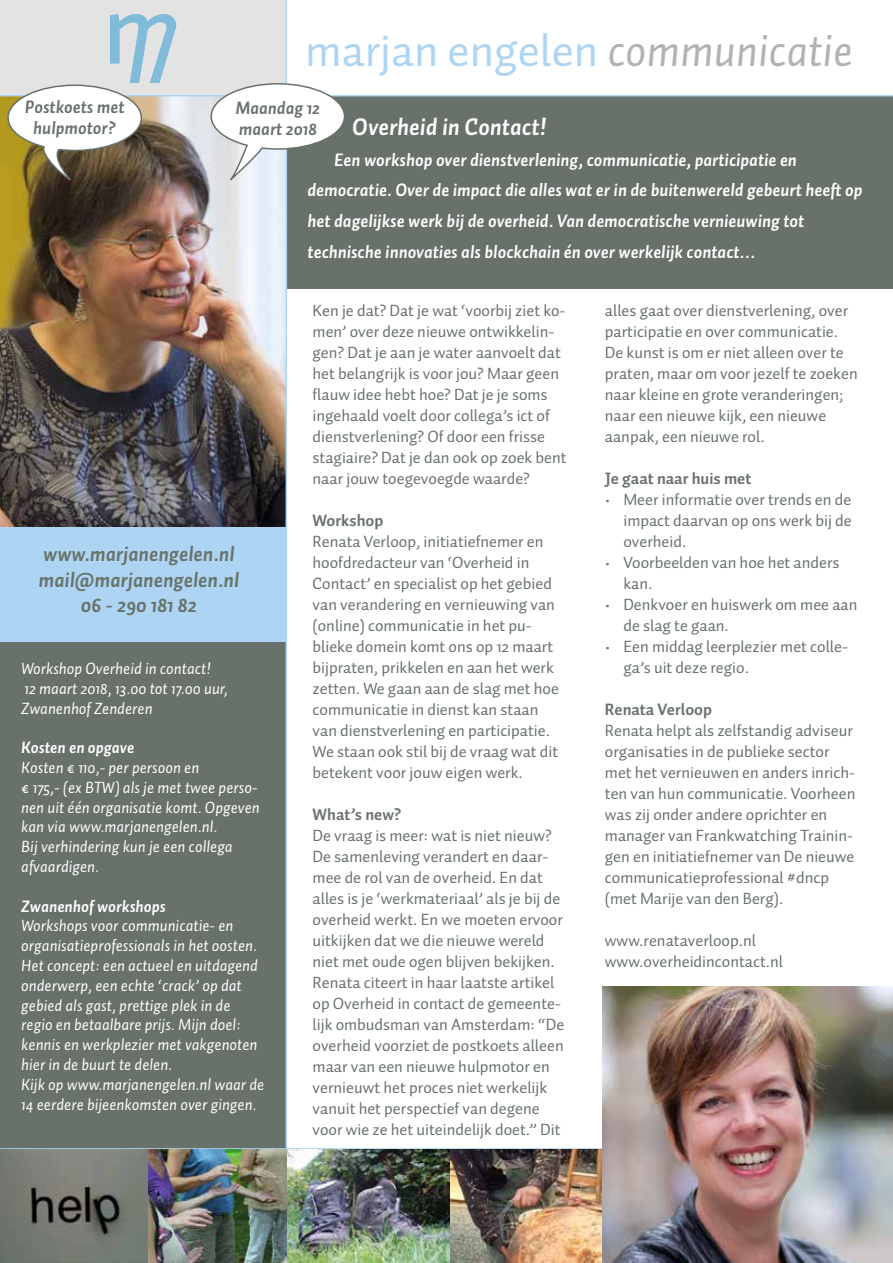
<style>
.page{position:relative;width:893px;height:1263px;background:#fff}
.page>*{position:absolute;margin:0;border:0;box-sizing:border-box;transform-origin:0 0}
.t1{font:46.2px "Auto 1";color:#add5f3}
.t2{font:italic 700 24px "Auto 1";color:#fff}
.t3{font:italic 700 21px/25.2px "Auto 1";color:#68726a;text-align:center}
.t4{font:italic 700 18px/30.6px "Auto 1";color:#fff}
.t5{font:italic 700 18px/21.6px "Auto 1";color:#68726a}
.t6{font:16.5px/21px "Auto 1";color:#68726a}
.t7{font:italic 16.5px/19.8px "Auto 1";color:#fff}
.t8{font:700 16.5px "Auto 1";color:#68726a}
.t9{font:italic 700 16.5px "Auto 1";color:#fff}
.s1{font-style:italic;color:#b3b2b2}
</style>
<div class="page">
<img style="left:0;top:96px;width:286px;height:431px">
<div style="left:0;top:527px;width:286px;height:115px;background:#add5f3"></div>
<div style="left:286px;top:95px;width:607px;height:193px;background:#68726a"></div>
<div style="left:0;top:642px;width:286px;height:506px;background:#68726a"></div>
<div style="left:0;top:0;width:286px;height:95px;background:#e3e3e3"></div>
<hr style="left:0;top:1148px;width:893px;height:2px;background:#add5f3">
<hr style="left:0;top:95px;width:893px;height:1px;background:#add5f3">
<hr style="left:286px;top:0;width:1px;height:1263px;background:#add5f3">
<svg style="left:210px;top:82px;width:136px;height:101px"></svg>
<svg style="left:7px;top:14px;width:169px;height:168px"></svg>
<img style="left:0;top:1150px;width:602px;height:113px">
<img style="left:602px;top:986px;width:291px;height:277px">
<p class="t5" style="left:25px;top:96px;width:101px;text-align:center">Postkoets met hulpmotor?</p>
<h1 class="t1" style="left:305px;top:22px;width:549px">marjan engelen <span class="s1">communicatie</span></h1>
<p class="t5" style="left:236px;top:96px;width:86px">Maandag 12 maart 2018</p>
<h2 class="t2" style="left:352px;top:112px;width:196px">Overheid in Contact!</h2>
<p class="t4" style="left:308px;top:144px;width:557px;text-indent:27px">Een workshop over dienstverlening, communicatie, participatie en democratie. Over de impact die alles wat er in de buitenwereld gebeurt heeft op het dagelijkse werk bij de overheid. Van democratische vernieuwing tot technische innovaties als blockchain én over werkelijk contact…</p>
<p class="t3" style="left:39px;top:541px;width:202px">www.marjanengelen.nl mail@marjanengelen.nl<br>06 - 290 181 82</p>
<p class="t7" style="left:21px;top:658px;width:208px">Workshop Overheid in contact!<br>12 maart 2018, 13.00 tot 17.00 uur,<br>Zwanenhof Zenderen</p>
<p class="t9" style="left:21px;top:737px;width:115px">Kosten en opgave</p>
<p class="t7" style="left:21px;top:757px;width:240px">Kosten € 110,- per persoon en<br>€ 175,- (ex BTW) als je met twee perso&shy;nen uit één organisatie komt. Opgeven kan via www.marjanengelen.nl.<br>Bij verhindering kun je een collega afvaardigen.</p>
<p class="t9" style="left:21px;top:895px;width:146px">Zwanenhof workshops</p>
<p class="t7" style="left:21px;top:916px;width:245px">Workshops voor communicatie- en organisatieprofessionals in het oosten.<br>Het concept: een actueel en uitdagend onderwerp, een echte ‘crack’ op dat gebied als gast, prettige plek in de regio en betaalbare prijs. Mijn doel: kennis en werkplezier met vakgenoten hier in de buurt te delen.<br>Kijk op www.marjanengelen.nl waar de 14 eerdere bijeenkomsten over gingen.</p>
<p class="t6" style="left:313px;top:300px;width:256px">Ken je dat? Dat je wat ‘voorbij ziet ko&shy;men’ over deze nieuwe ontwikkelin&shy;gen? Dat je aan je water aanvoelt dat het belangrijk is voor jou? Maar geen flauw idee hebt hoe? Dat je je soms ingehaald voelt door collega’s ict of dienstverlening? Of door een frisse stagiaire? Dat je dan ook op zoek bent naar jouw toegevoegde waarde?</p>
<p class="t8" style="left:313px;top:510px;width:72px">Workshop</p>
<p class="t6" style="left:313px;top:531px;width:248px">Renata Verloop, initiatiefnemer en hoofdredacteur van ‘Overheid in Contact’ en specialist op het gebied van verandering en vernieuwing van (online) communicatie in het pu&shy;blieke domein komt ons op 12 maart bijpraten, prikkelen en aan het werk zetten. We gaan aan de slag met hoe communicatie in dienst kan staan van dienstverlening en participatie.<br>We staan ook stil bij de vraag wat dit betekent voor jouw eigen werk.</p>
<p class="t8" style="left:313px;top:804px;width:90px">What’s new?</p>
<p class="t6" style="left:313px;top:825px;width:253px">De vraag is meer: wat is niet nieuw?<br>De samenleving verandert en daar&shy;mee de rol van de overheid. En dat alles is je ‘werkmateriaal’ als je bij de overheid werkt. En we moeten ervoor uitkijken dat we die nieuwe wereld niet met oude ogen blijven bekijken.<br>Renata citeert in haar laatste artikel op Overheid in contact de gemeente&shy;lijk ombudsman van Amsterdam: “De overheid voorziet de postkoets alleen maar van een nieuwe hulpmotor en vernieuwt het proces niet werkelijk vanuit het perspectief van degene voor wie ze het uiteindelijk doet.” Dit</p>
<p class="t6" style="left:605px;top:300px;width:254px">alles gaat over dienstverlening, over participatie en over communicatie.<br>De kunst is om er niet alleen over te praten, maar om voor jezelf te zoeken naar kleine en grote veranderingen; naar een nieuwe kijk, een nieuwe aanpak, een nieuwe rol.</p>
<p class="t8" style="left:605px;top:468px;width:148px">Je gaat naar huis met</p>
<p class="t6" style="left:623px;top:489px;width:230px;text-align:justify;text-indent:-18px">• Meer informatie over trends en de impact daarvan op ons werk bij de overheid.</p>
<p class="t6" style="left:623px;top:552px;width:218px;text-indent:-18px">• Voorbeelden van hoe het anders kan.</p>
<p class="t6" style="left:623px;top:594px;width:236px;text-indent:-18px">• Denkvoer en huiswerk om mee aan de slag te gaan.</p>
<p class="t6" style="left:623px;top:636px;width:226px;text-indent:-18px">• Een middag leerplezier met colle&shy;ga’s uit deze regio.</p>
<p class="t8" style="left:605px;top:699px;width:109px">Renata Verloop</p>
<p class="t6" style="left:605px;top:720px;width:252px">Renata helpt als zelfstandig adviseur organisaties in de publieke sector met het vernieuwen en anders inrich&shy;ten van hun communicatie. Voorheen was zij onder andere oprichter en manager van Frankwatching Trainin&shy;gen en initiatiefnemer van De nieuwe communicatieprofessional #dncp (met Marije van den Berg).</p>
<p class="t6" style="left:605px;top:930px;width:180px">www.renataverloop.nl www.overheidincontact.nl</p>
</div>
